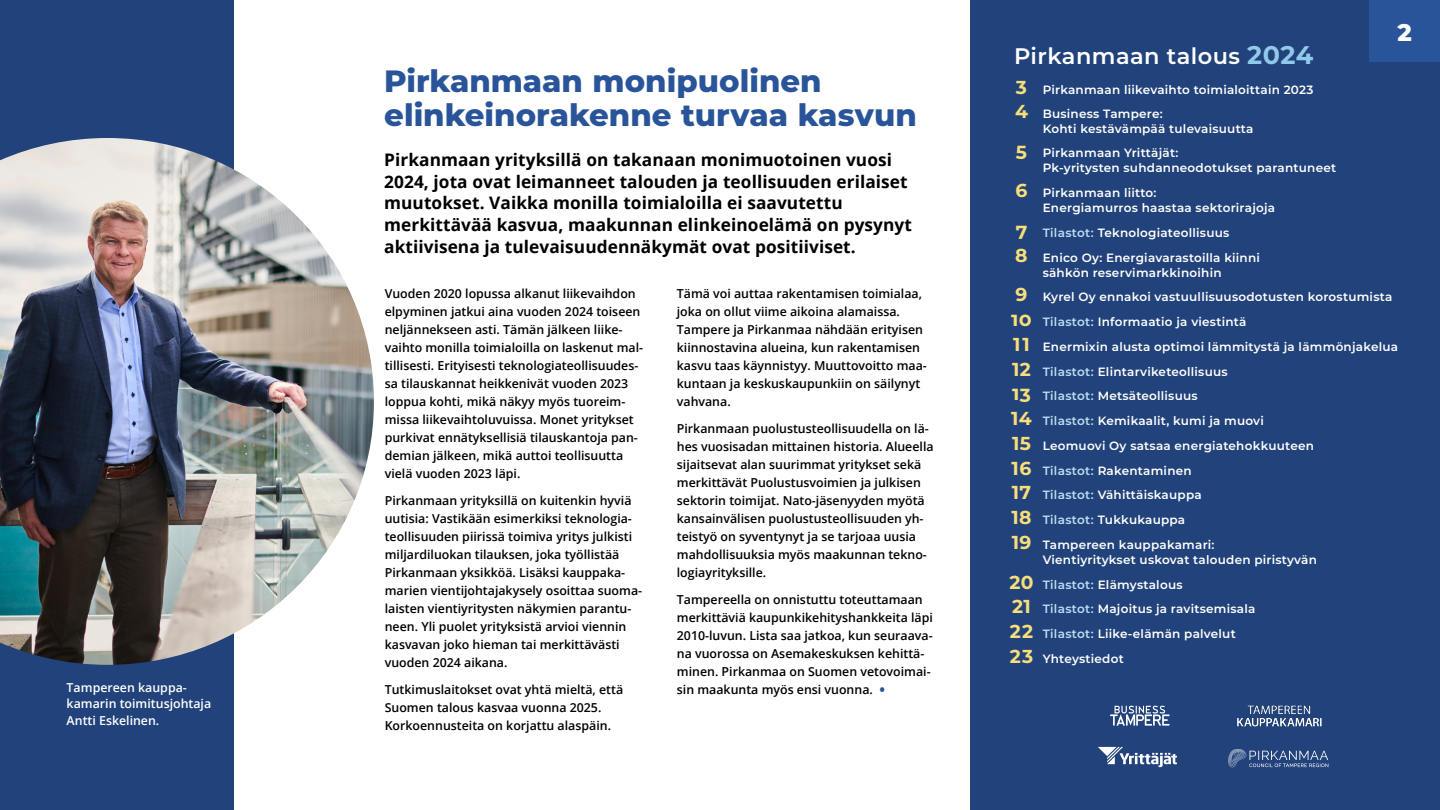
<style>
.page{position:relative;width:1440px;height:810px;background:#fff}
.page>*{position:absolute;margin:0;border:0;box-sizing:border-box;transform-origin:0 0}
.Otsikko_-JUTUN{font:800 30.75px/34.5px "Montserrat";color:#29549a}
.t1{font:800 24px "Montserrat";color:#fff}
.Sisällysluettelo{font:600 22.5px "Montserrat";letter-spacing:.02em;color:#fff}
.Ingressi_-JUTUN{font:700 17.25px/21.8px "Open Sans";letter-spacing:.005em;color:#000}
.Leipäteksti__ei_sis__16_5_22{font:600 12.38px/18px "Open Sans";color:#000}
.Kuvateksti{font:600 12.38px/16.5px "Open Sans";color:#fff}
.Sisällysluettelo-2{font:600 12px/15px "Montserrat";letter-spacing:.02em;color:#fff}
.s1{font-weight:700;font-size:15px;color:#29549a}
.s2{font-weight:700;font-size:25.5px;color:#91c9ea}
.s3{font-weight:700;font-size:18.75px;color:#f8de79}
.s4{color:#bddff3}
</style>
<div class="page">
<div style="left:0;top:0;width:233px;height:810px;background:#21427a"></div>
<div style="left:970px;top:0;width:470px;height:810px;background:#21427a"></div>
<img style="left:0;top:138px;width:374px;height:527px">
<div style="left:1370px;top:0;width:70px;height:62px;background:#29549a"></div>
<img style="left:1237px;top:705px;width:85px;height:22px">
<svg style="left:1110px;top:706px;width:59px;height:20px"></svg>
<svg style="left:1228px;top:749px;width:100px;height:18px"></svg>
<svg style="left:1098px;top:747px;width:79px;height:20px"></svg>
<p class="Kuvateksti" style="left:67px;top:679px;width:146px">Tampereen kauppa&shy;kamarin toimitusjohtaja<br>Antti Eskelinen.</p>
<h1 class="Otsikko_-JUTUN" style="left:384px;top:62px;width:534px">Pirkanmaan monipuolinen elinkeinorakenne turvaa kasvun</h1>
<p class="Ingressi_-JUTUN" style="left:384px;top:148px;width:529px">Pirkanmaan yrityksillä on takanaan monimuotoinen vuosi 2024, jota ovat leimanneet talouden ja teollisuuden erilaiset muutokset. Vaikka monilla toimialoilla ei saavutettu merkittävää kasvua, maakunnan elinkeinoelämä on pysynyt aktiivisena ja tulevaisuudennäkymät ovat positiiviset.</p>
<p class="Leipäteksti__ei_sis__16_5_22" style="left:385px;top:284px;width:260px">Vuoden 2020 lopussa alkanut liikevaihdon elpyminen jatkui aina vuoden 2024 toiseen neljännekseen asti. Tämän jälkeen liike&shy;vaihto monilla toimialoilla on laskenut mal&shy;tillisesti. Erityisesti teknologiateollisuudes&shy;sa tilauskannat heikkenivät vuoden 2023 loppua kohti, mikä näkyy myös tuoreim&shy;missa liikevaihtoluvuissa. Monet yritykset purkivat ennätyksellisiä tilauskantoja pan&shy;demian jälkeen, mikä auttoi teollisuutta vielä vuoden 2023 läpi.</p>
<p class="Leipäteksti__ei_sis__16_5_22" style="left:385px;top:491px;width:259px">Pirkanmaan yrityksillä on kuitenkin hyviä uutisia: Vastikään esimerkiksi teknologia&shy;teollisuuden piirissä toimiva yritys julkisti miljardiluokan tilauksen, joka työllistää Pirkanmaan yksikköä. Lisäksi kauppaka&shy;marien vientijohtajakysely osoittaa suoma&shy;laisten vientiyritysten näkymien parantu&shy;neen. Yli puolet yrityksistä arvioi viennin kasvavan joko hieman tai merkittävästi vuoden 2024 aikana.</p>
<p class="Leipäteksti__ei_sis__16_5_22" style="left:385px;top:680px;width:240px">Tutkimuslaitokset ovat yhtä mieltä, että<br>Suomen talous kasvaa vuonna 2025.<br>Korkoennusteita on korjattu alaspäin.</p>
<p class="Leipäteksti__ei_sis__16_5_22" style="left:677px;top:284px;width:251px">Tämä voi auttaa rakentamisen toimialaa, joka on ollut viime aikoina alamaissa.<br>Tampere ja Pirkanmaa nähdään erityisen kiinnostavina alueina, kun rakentamisen kasvu taas käynnistyy. Muuttovoitto maa&shy;kuntaan ja keskuskaupunkiin on säilynyt vahvana.</p>
<p class="Leipäteksti__ei_sis__16_5_22" style="left:677px;top:419px;width:258px">Pirkanmaan puolustusteollisuudella on lä&shy;hes vuosisadan mittainen historia. Alueella sijaitsevat alan suurimmat yritykset sekä merkittävät Puolustusvoimien ja julkisen sektorin toimijat. Nato-jäsenyyden myötä kansainvälisen puolustusteollisuuden yh&shy;teistyö on syventynyt ja se tarjoaa uusia mahdollisuuksia myös maakunnan tekno&shy;logiayrityksille.</p>
<p class="Leipäteksti__ei_sis__16_5_22" style="left:677px;top:590px;width:257px">Tampereella on onnistuttu toteuttamaan merkittäviä kaupunkikehityshankkeita läpi 2010-luvun. Lista saa jatkoa, kun seuraava&shy;na vuorossa on Asemakeskuksen kehittä&shy;minen. Pirkanmaa on Suomen vetovoimai&shy;sin maakunta myös ensi vuonna. <span class="s1">•</span></p>
<p class="t1" style="left:1398px;top:15px;width:16px">2</p>
<p class="Sisällysluettelo" style="left:1014px;top:40px;width:301px">Pirkanmaan talous <span class="s2">2024</span></p>
<p class="Sisällysluettelo-2" style="left:1016px;top:81px;width:299px"><span class="s3">3</span> Pirkanmaan liikevaihto toimialoittain 2023</p>
<p class="Sisällysluettelo-2" style="left:1043px;top:107px;width:212px;line-height:14.2px;text-indent:-28px"><span class="s3">4</span> Business Tampere:<br>Kohti kestävämpää tulevaisuutta</p>
<p class="Sisällysluettelo-2" style="left:1043px;top:145px;width:295px;text-indent:-27px"><span class="s3">5</span> Pirkanmaan Yrittäjät:<br>Pk-yritysten suhdanneodotukset parantuneet</p>
<p class="Sisällysluettelo-2" style="left:1043px;top:185px;width:234px;text-indent:-27px"><span class="s3">6</span> Pirkanmaan liitto:<br>Energiamurros haastaa sektorirajoja</p>
<p class="Sisällysluettelo-2" style="left:1016px;top:225px;width:215px"><span class="s3">7</span> <span class="s4">Tilastot:</span> Teknologiateollisuus</p>
<p class="Sisällysluettelo-2" style="left:1043px;top:249px;width:219px;text-indent:-27px"><span class="s3">8</span> Enico Oy: Energiavarastoilla kiinni sähkön reservimarkkinoihin</p>
<p class="Sisällysluettelo-2" style="left:1016px;top:289px;width:378px"><span class="s3">9</span> Kyrel Oy ennakoi vastuullisuusodotusten korostumista</p>
<p class="Sisällysluettelo-2" style="left:1011px;top:314px;width:237px"><span class="s3">10</span> <span class="s4">Tilastot:</span> Informaatio ja viestintä</p>
<p class="Sisällysluettelo-2" style="left:1013px;top:339px;width:386px"><span class="s3">11</span> Enermixin alusta optimoi lämmitystä ja lämmönjakelua</p>
<p class="Sisällysluettelo-2" style="left:1012px;top:363px;width:217px"><span class="s3">12</span> <span class="s4">Tilastot:</span> Elintarviketeollisuus</p>
<p class="Sisällysluettelo-2" style="left:1012px;top:388px;width:187px"><span class="s3">13</span> <span class="s4">Tilastot:</span> Metsäteollisuus</p>
<p class="Sisällysluettelo-2" style="left:1011px;top:413px;width:254px"><span class="s3">14</span> <span class="s4">Tilastot:</span> Kemikaalit, kumi ja muovi</p>
<p class="Sisällysluettelo-2" style="left:1012px;top:438px;width:303px"><span class="s3">15</span> Leomuovi Oy satsaa energiatehokkuuteen</p>
<p class="Sisällysluettelo-2" style="left:1012px;top:462px;width:182px"><span class="s3">16</span> <span class="s4">Tilastot:</span> Rakentaminen</p>
<p class="Sisällysluettelo-2" style="left:1012px;top:487px;width:191px"><span class="s3">17</span> <span class="s4">Tilastot:</span> Vähittäiskauppa</p>
<p class="Sisällysluettelo-2" style="left:1011px;top:512px;width:175px"><span class="s3">18</span> <span class="s4">Tilastot:</span> Tukkukauppa</p>
<p class="Sisällysluettelo-2" style="left:1043px;top:537px;width:276px;text-indent:-31px"><span class="s3">19</span> Tampereen kauppakamari:<br>Vientiyritykset uskovat talouden piristyvän</p>
<p class="Sisällysluettelo-2" style="left:1009px;top:576px;width:175px"><span class="s3">20</span> <span class="s4">Tilastot:</span> Elämystalous</p>
<p class="Sisällysluettelo-2" style="left:1012px;top:601px;width:245px"><span class="s3">21</span> <span class="s4">Tilastot:</span> Majoitus ja ravitsemisala</p>
<p class="Sisällysluettelo-2" style="left:1010px;top:626px;width:227px"><span class="s3">22</span> <span class="s4">Tilastot:</span> Liike-elämän palvelut</p>
<p class="Sisällysluettelo-2" style="left:1010px;top:651px;width:115px"><span class="s3">23</span> Yhteystiedot</p>
</div>
